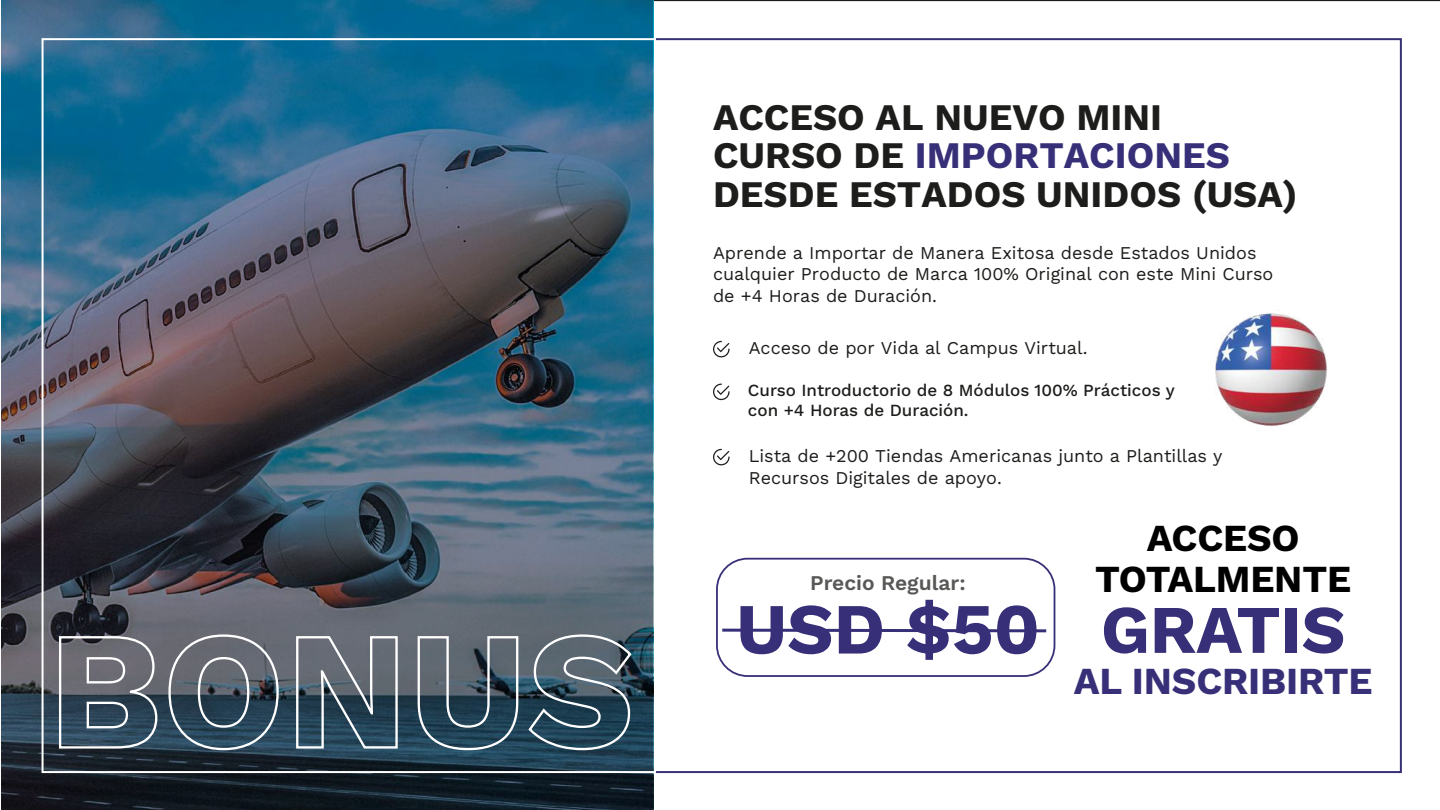
<style>
.page{position:relative;width:1440px;height:810px;background:#fff}
.page>*{position:absolute;margin:0;border:0;box-sizing:border-box;transform-origin:0 0}
.t1{font:71.9px "Work Sans";color:#373079}
.t2{font:68px "Work Sans";letter-spacing:-.005em;color:#373079}
.t3{font:38.2px/41px "Work Sans";letter-spacing:-.005em;color:#000;text-align:center}
.t4{font:38.2px "Work Sans";letter-spacing:-.005em;color:#373079}
.t5{font:37.5px/38.3px "Work Sans";color:#1d1d1b}
.t6{font:600 21px "Work Sans";color:#585857}
.t7{font:18px/21.6px "Work Sans";color:#1d1d1b}
.t8{font:17px/20px "Work Sans";color:#1d1d1b}
.s1{color:#373079}
</style>
<div class="page">
<svg style="left:713px;top:341px;width:17px;height:17px"></svg>
<svg style="left:713px;top:384px;width:17px;height:16px"></svg>
<svg style="left:713px;top:449px;width:17px;height:17px"></svg>
<img style="left:2px;top:1px;width:651px;height:809px">
<svg style="left:58px;top:635px;width:101px;height:115px"></svg>
<svg style="left:167px;top:633px;width:113px;height:118px"></svg>
<svg style="left:295px;top:635px;width:104px;height:115px"></svg>
<svg style="left:416px;top:635px;width:104px;height:116px"></svg>
<svg style="left:527px;top:633px;width:106px;height:118px"></svg>
<svg style="left:722px;top:628px;width:325px;height:5px"></svg>
<img style="left:1215px;top:313px;width:112px;height:113px">
<h3 class="t5" style="left:713px;top:97px;width:586px">ACCESO AL NUEVO MINI<br>CURSO DE <span class="s1">IMPORTACIONES<br></span>DESDE ESTADOS UNIDOS (USA)</h3>
<p class="t7" style="left:713px;top:241px;width:562px">Aprende a Importar de Manera Exitosa desde Estados Unidos cualquier Producto de Marca 100% Original con este Mini Curso de +4 Horas de Duración.</p>
<p class="t7" style="left:749px;top:337px;width:340px">Acceso de por Vida al Campus Virtual.</p>
<p class="t7" style="left:749px;top:380px;width:492px">Curso Introductorio de 8 Módulos 100% Prácticos y con +4 Horas de Duración.</p>
<p class="t7" style="left:749px;top:445px;width:475px">Lista de +200 Tiendas Americanas junto a Plantillas y<br>Recursos Digitales de apoyo.</p>
<p class="t8" style="left:748px;top:379px;width:428px">Curso Introductorio de 8 Módulos 100% Prácticos y con +4 Horas de Duración.</p>
<p class="t6" style="left:810px;top:567px;width:157px">Precio Regular:</p>
<h1 class="t1" style="left:736px;top:574px;width:305px">USD $50</h1>
<h3 class="t3" style="left:1095px;top:516px;width:257px">ACCESO<br>TOTALMENTE</h3>
<h2 class="t2" style="left:1101px;top:578px;width:246px">GRATIS</h2>
<h3 class="t4" style="left:1074px;top:652px;width:301px">AL INSCRIBIRTE</h3>
</div>
